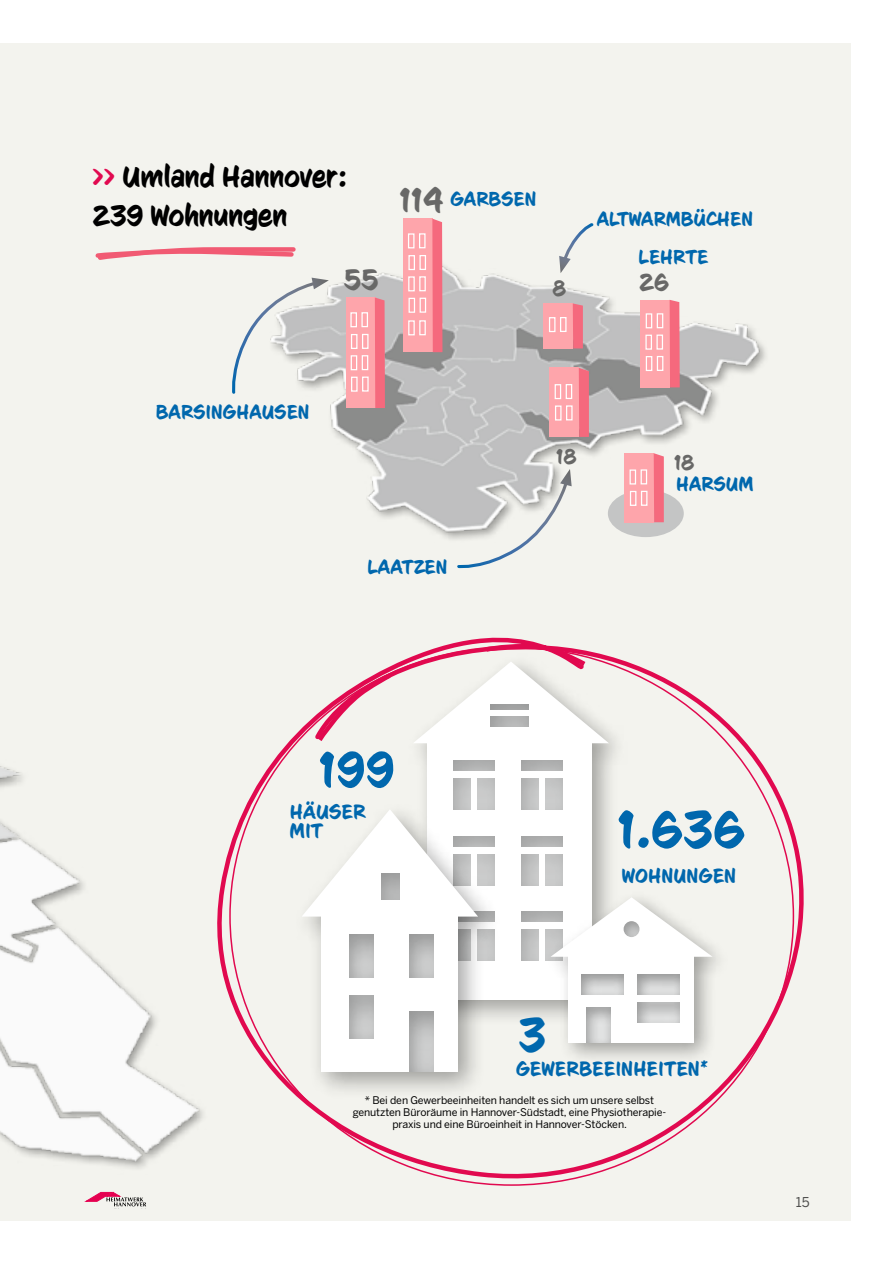
<style>
.page{position:relative;width:893px;height:1263px;background:#fff}
.page>*{position:absolute;margin:0;border:0;box-sizing:border-box;transform-origin:0 0}
.t1{font:54px "CC Sign Language";color:#0067ad}
.t2{font:51px "CC Sign Language";color:#0067ad}
.t3{font:49.5px "CC Sign Language";color:#0067ad}
.t4{font:30px/39px "CC Sign Language";color:#000}
.t5{font:30px "CC Sign Language";color:#686867}
.t6{font:25.5px "CC Sign Language";color:#686867}
.t7{font:22.5px "CC Sign Language";color:#686867}
.t8{font:21.6px "CC Sign Language";color:#686867}
.t9{font:21px/19.5px "CC Sign Language";letter-spacing:.01em;color:#0067ad}
.t10{font:20.4px "CC Sign Language";letter-spacing:.01em;color:#0067ad}
.t11{font:13.5px "Benton Sans";color:#4e4e4d}
.t12{font:10.5px/12px "Benton Sans";letter-spacing:-.01em;color:#000;text-align:center}
.s1{color:#e10950}
.s2{font-size:34.5px;color:#686867}
</style>
<div class="page">
<div style="left:0;top:43px;width:850px;height:1177px;background:#f3f3ee"></div>
<img style="left:0;top:766px;width:193px;height:426px">
<img style="left:311px;top:218px;width:455px;height:322px">
<div style="left:346px;top:297px;width:29px;height:111px;background:#fea5ab"></div>
<svg style="left:375px;top:297px;width:10px;height:111px"></svg>
<div style="left:350px;top:312px;width:7px;height:15px;border:1px solid #fff"></div>
<div style="left:361px;top:312px;width:7px;height:15px;border:1px solid #fff"></div>
<div style="left:351px;top:334px;width:6px;height:15px;border:1px solid #fff"></div>
<div style="left:362px;top:334px;width:7px;height:15px;border:1px solid #fff"></div>
<div style="left:351px;top:355px;width:6px;height:15px;border:1px solid #fff"></div>
<div style="left:362px;top:355px;width:6px;height:15px;border:1px solid #fff"></div>
<div style="left:351px;top:377px;width:7px;height:15px;border:1px solid #fff"></div>
<div style="left:362px;top:376px;width:7px;height:16px;border:1px solid #fff"></div>
<div style="left:403px;top:219px;width:30px;height:133px;background:#fea5ab"></div>
<svg style="left:432px;top:219px;width:10px;height:133px"></svg>
<div style="left:408px;top:233px;width:6px;height:15px;border:1px solid #fff"></div>
<div style="left:419px;top:233px;width:7px;height:15px;border:1px solid #fff"></div>
<div style="left:408px;top:255px;width:7px;height:15px;border:1px solid #fff"></div>
<div style="left:419px;top:255px;width:7px;height:15px;border:1px solid #fff"></div>
<div style="left:408px;top:276px;width:7px;height:15px;border:1px solid #fff"></div>
<div style="left:419px;top:276px;width:7px;height:15px;border:1px solid #fff"></div>
<div style="left:408px;top:298px;width:7px;height:15px;border:1px solid #fff"></div>
<div style="left:420px;top:298px;width:6px;height:15px;border:1px solid #fff"></div>
<div style="left:408px;top:320px;width:7px;height:15px;border:1px solid #fff"></div>
<div style="left:419px;top:320px;width:7px;height:15px;border:1px solid #fff"></div>
<div style="left:543px;top:303px;width:30px;height:45px;background:#fea5ab"></div>
<svg style="left:573px;top:303px;width:10px;height:45px"></svg>
<div style="left:549px;top:317px;width:6px;height:15px;border:1px solid #fff"></div>
<div style="left:560px;top:317px;width:7px;height:15px;border:1px solid #fff"></div>
<div style="left:549px;top:368px;width:30px;height:69px;background:#fea5ab"></div>
<svg style="left:579px;top:368px;width:10px;height:69px"></svg>
<div style="left:555px;top:384px;width:6px;height:15px;border:1px solid #fff"></div>
<div style="left:566px;top:384px;width:6px;height:15px;border:1px solid #fff"></div>
<div style="left:555px;top:405px;width:6px;height:16px;border:1px solid #fff"></div>
<div style="left:566px;top:405px;width:7px;height:15px;border:1px solid #fff"></div>
<div style="left:640px;top:300px;width:30px;height:87px;background:#fea5ab"></div>
<svg style="left:670px;top:300px;width:10px;height:87px"></svg>
<div style="left:646px;top:313px;width:6px;height:15px;border:1px solid #fff"></div>
<div style="left:657px;top:313px;width:6px;height:15px;border:1px solid #fff"></div>
<div style="left:645px;top:335px;width:7px;height:15px;border:1px solid #fff"></div>
<div style="left:656px;top:335px;width:7px;height:15px;border:1px solid #fff"></div>
<div style="left:646px;top:356px;width:6px;height:15px;border:1px solid #fff"></div>
<div style="left:657px;top:356px;width:6px;height:15px;border:1px solid #fff"></div>
<svg style="left:95px;top:247px;width:201px;height:13px"></svg>
<div style="left:608px;top:490px;width:76px;height:47px;background:#c4c5c5;border-radius:50%"></div>
<div style="left:624px;top:453px;width:30px;height:69px;background:#fea5ab"></div>
<svg style="left:654px;top:453px;width:10px;height:69px"></svg>
<div style="left:629px;top:469px;width:7px;height:15px;border:1px solid #fff"></div>
<div style="left:641px;top:469px;width:6px;height:15px;border:1px solid #fff"></div>
<div style="left:630px;top:491px;width:6px;height:15px;border:1px solid #fff"></div>
<div style="left:641px;top:491px;width:6px;height:15px;border:1px solid #fff"></div>
<svg style="left:232px;top:278px;width:97px;height:117px"></svg>
<svg style="left:559px;top:222px;width:36px;height:51px"></svg>
<svg style="left:456px;top:469px;width:116px;height:100px"></svg>
<svg style="left:86px;top:1192px;width:60px;height:14px"></svg>
<svg style="left:193px;top:656px;width:611px;height:530px"></svg>
<svg style="left:316px;top:672px;width:76px;height:70px"></svg>
<svg style="left:413px;top:637px;width:196px;height:106px"></svg>
<h3 class="t4" style="left:92px;top:157px;width:256px"><span class="s1">››</span> Umland Hannover:<br>239 Wohnungen</h3>
<h3 class="t5" style="left:344px;top:263px;width:36px">55</h3>
<h3 class="t10" style="left:399px;top:188px;width:138px"><span class="s2">114</span> GARBSEN</h3>
<h3 class="t7" style="left:553px;top:276px;width:15px">8</h3>
<h3 class="t10" style="left:597px;top:208px;width:158px">ALTWARMBÜCHEN</h3>
<h3 class="t10" style="left:638px;top:246px;width:71px">LEHRTE</h3>
<h3 class="t6" style="left:639px;top:268px;width:31px">26</h3>
<h3 class="t10" style="left:156px;top:400px;width:155px">BARSINGHAUSEN</h3>
<h3 class="t10" style="left:367px;top:556px;width:82px">LAATZEN</h3>
<h3 class="t8" style="left:556px;top:445px;width:22px">18</h3>
<h3 class="t8" style="left:674px;top:450px;width:22px">18</h3>
<h3 class="t10" style="left:676px;top:472px;width:78px">HARSUM</h3>
<h2 class="t2" style="left:319px;top:742px;width:77px">199</h2>
<h3 class="t9" style="left:290px;top:802px;width:77px">HÄUSER<br>MIT</h3>
<h1 class="t1" style="left:617px;top:800px;width:128px">1.636</h1>
<h3 class="t9" style="left:622px;top:866px;width:116px">WOHNUNGEN</h3>
<h3 class="t3" style="left:518px;top:1007px;width:29px">3</h3>
<h3 class="t9" style="left:516px;top:1059px;width:193px">GEWERBEEINHEITEN*</h3>
<p class="t12" style="left:353px;top:1094px;width:315px">* Bei den Gewerbeeinheiten handelt es sich um unsere selbst genutzten Büroräume in Hannover-Südstadt, eine Physiotherapie&shy;praxis und eine Büroeinheit in Hannover-Stöcken.</p>
<p class="t11" style="left:796px;top:1194px;width:15px">15</p>
</div>
